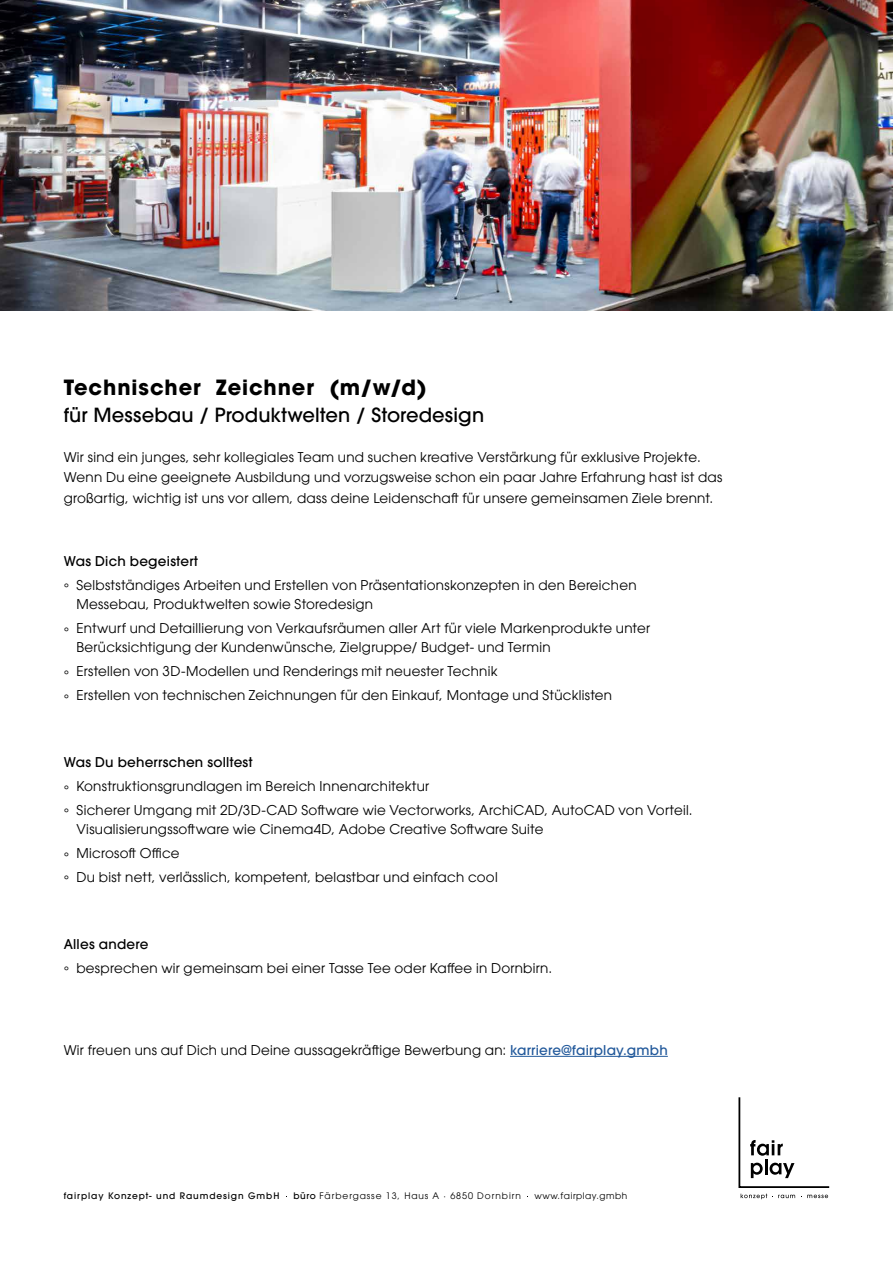
<style>
.page{position:relative;width:893px;height:1263px;background:#fff}
.page>*{position:absolute;margin:0;border:0;box-sizing:border-box;transform-origin:0 0}
.t1{font:700 21px "ITC Avant Garde Pro";letter-spacing:.045em;color:#000}
.t2{font:500 19.5px "ITC Avant Garde Pro";letter-spacing:.005em;color:#000}
.t3{font:13.5px/23.7px "ITC Avant Garde Pro";letter-spacing:.02em;color:#000}
.t4{font:500 13.5px "ITC Avant Garde Pro";letter-spacing:.02em;color:#000}
.t5{font:9px "ITC Avant Garde Pro";letter-spacing:.1em;color:#000}
.t6{font:500 9px "ITC Avant Garde Pro";letter-spacing:.1em;color:#000}
.t7{font:9px "ITC Avant Garde Pro";letter-spacing:.06em;color:#000}
.s1{font-weight:500;color:#22599b}
.s2{font-weight:500}
</style>
<div class="page">
<img style="left:0;top:0;width:893px;height:310px">
<hr style="left:510px;top:1056px;width:158px;height:1px;background:#22599b">
<svg style="left:738px;top:1097px;width:91px;height:102px"></svg>
<h1 class="t1" style="left:64px;top:373px;width:364px">Technischer Zeichner (m/w/d)</h1>
<h2 class="t2" style="left:64px;top:402px;width:422px">für Messebau / Produktwelten / Storedesign</h2>
<p class="t3" style="left:64px;top:447px;width:660px;line-height:19.5px">Wir sind ein junges, sehr kollegiales Team und suchen kreative Verstärkung für exklusive Projekte.<br>Wenn Du eine geeignete Ausbildung und vorzugsweise schon ein paar Jahre Erfahrung hast ist das</p>
<p class="t3" style="left:64px;top:486px;width:651px">großartig, wichtig ist uns vor allem, dass deine Leidenschaft für unsere gemeinsamen Ziele brennt.</p>
<p class="t4" style="left:64px;top:552px;width:136px">Was Dich begeistert</p>
<p class="t3" style="left:77px;top:575px;width:561px;line-height:19.5px;text-indent:-13px">° Selbstständiges Arbeiten und Erstellen von Präsentationskonzepten in den Bereichen<br>Messebau, Produktwelten sowie Storedesign</p>
<p class="t3" style="left:77px;top:618px;width:575px;line-height:19.5px;text-indent:-13px">° Entwurf und Detaillierung von Verkaufsräumen aller Art für viele Markenprodukte unter<br>Berücksichtigung der Kundenwünsche, Zielgruppe/ Budget- und Termin</p>
<p class="t3" style="left:64px;top:659px;width:550px">° Erstellen von 3D-Modellen und Renderings mit neuester Technik<br>° Erstellen von technischen Zeichnungen für den Einkauf, Montage und Stücklisten</p>
<p class="t4" style="left:64px;top:754px;width:190px">Was Du beherrschen solltest</p>
<p class="t3" style="left:64px;top:774px;width:630px">° Konstruktionsgrundlagen im Bereich Innenarchitektur<br>° Sicherer Umgang mit 2D/3D-CAD Software wie Vectorworks, ArchiCAD, AutoCAD von Vorteil.</p>
<p class="t3" style="left:64px;top:817px;width:481px;text-indent:13px">Visualisierungssoftware wie Cinema4D, Adobe Creative Software Suite ° Microsoft Office<br>° Du bist nett, verlässlich, kompetent, belastbar und einfach cool</p>
<p class="t4" style="left:64px;top:935px;width:86px">Alles andere</p>
<p class="t3" style="left:64px;top:956px;width:490px">° besprechen wir gemeinsam bei einer Tasse Tee oder Kaffee in Dornbirn.</p>
<p class="t3" style="left:64px;top:1038px;width:605px">Wir freuen uns auf Dich und Deine aussagekräftige Bewerbung an: <span class="s1">karriere@fairplay.gmbh</span></p>
<p class="t6" style="left:64px;top:1190px;width:217px">fairplay Konzept- und Raumdesign GmbH</p>
<p class="t5" style="left:294px;top:1190px;width:229px"><span class="s2">büro</span> Färbergasse 13, Haus A · 6850 Dornbirn</p>
<p class="t7" style="left:534px;top:1190px;width:94px">www.fairplay.gmbh</p>
</div>
